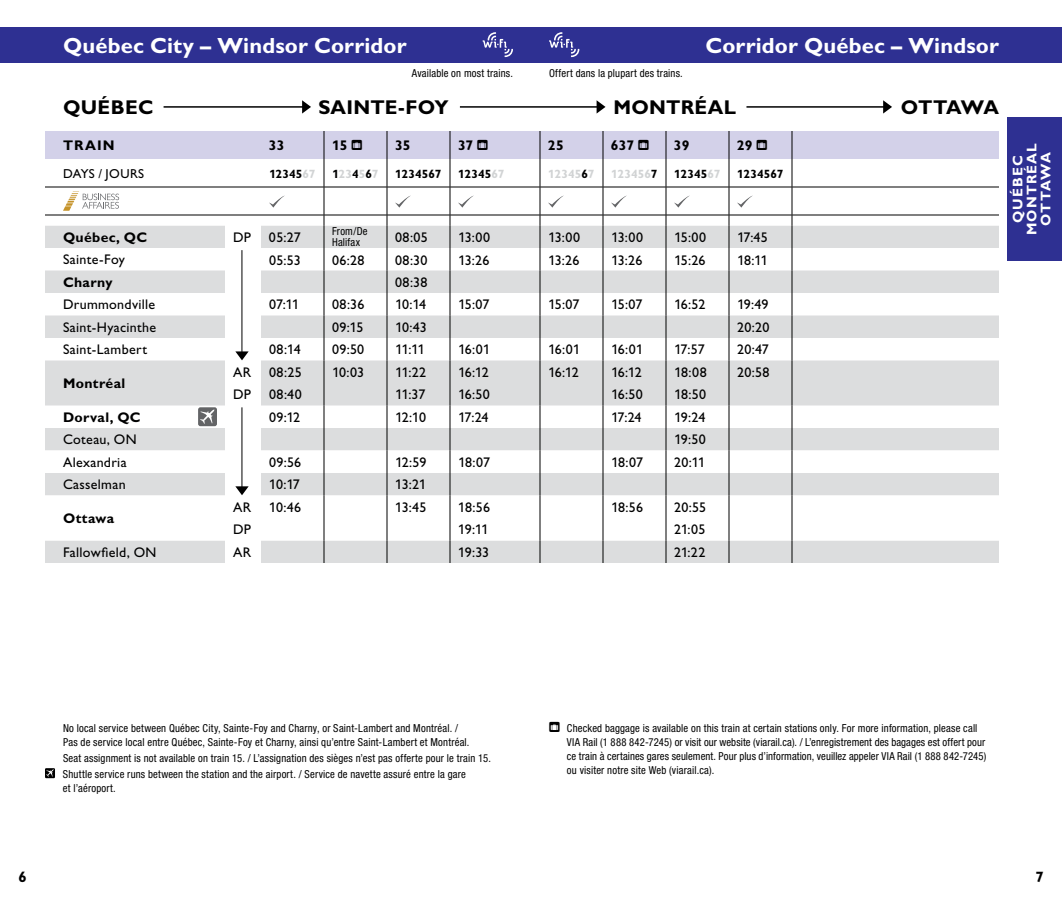
<style>
.page{position:relative;width:1062px;height:900px;background:#fff}
.page>*{position:absolute;margin:0;border:0;box-sizing:border-box;transform-origin:0 0}
.t1{font:700 22px "VIA Gill Sans";letter-spacing:.005em;color:#fff}
.t2{font:700 20px "VIA Gill Sans";letter-spacing:.01em;color:#000}
.t3{font:700 15px "VIA Gill Sans";color:#000}
.t4{font:14px "VIA Gill Sans";letter-spacing:.015em;color:#000}
.t5{font:700 14px "VIA Gill Sans";letter-spacing:.025em;color:#000}
.t6{font:700 14px/14px "VIA Gill Sans";letter-spacing:.08em;color:#fff;text-align:center}
.t7{font:13px "VIA Gill Sans";letter-spacing:.03em;color:#000}
.t8{font:700 12px "VIA Gill Sans";letter-spacing:.005em;color:#000}
.t9{font:700 12px "VIA Gill Sans";letter-spacing:.005em;color:#d1d3d4}
.t10{font:condensed 11px/14px "Helvetica Neue LT Std";letter-spacing:.015em;color:#000}
.s1{font-family:"Viafont Plain";font-weight:400}
.s2{color:#d1d3d4}
.s3{color:#000}
.s4{font-family:"Viafont Plain";font-stretch:normal;font-size:14px}
</style>
<div class="page">
<div style="left:0;top:27px;width:1062px;height:36px;background:#2e3092"></div>
<svg style="left:483px;top:32px;width:30px;height:25px"></svg>
<svg style="left:549px;top:32px;width:30px;height:25px"></svg>
<hr style="left:164px;top:106px;width:145px;height:2px;background:#000">
<svg style="left:302px;top:100px;width:9px;height:14px"></svg>
<hr style="left:460px;top:106px;width:144px;height:2px;background:#000">
<svg style="left:597px;top:100px;width:9px;height:14px"></svg>
<hr style="left:746px;top:106px;width:144px;height:2px;background:#000">
<svg style="left:883px;top:100px;width:9px;height:14px"></svg>
<svg style="left:45px;top:768px;width:10px;height:10px"></svg>
<svg style="left:46px;top:769px;width:8px;height:8px"></svg>
<div style="left:1008px;top:117px;width:54px;height:144px;background:#2e3092"></div>
<svg style="left:45px;top:131px;width:954px;height:432px"></svg>
<h1 class="t1" style="left:63px;top:32px;width:345px">Québec City – Windsor Corridor</h1>
<h1 class="t1" style="left:706px;top:32px;width:295px">Corridor Québec – Windsor</h1>
<p class="t10" style="left:412px;top:66px;width:103px">Available on most trains.</p>
<p class="t10" style="left:549px;top:66px;width:135px">Offert dans la plupart des trains.</p>
<h2 class="t2" style="left:63px;top:95px;width:92px">QUÉBEC</h2>
<h2 class="t2" style="left:318px;top:95px;width:132px">SAINTE-FOY</h2>
<h2 class="t2" style="left:613px;top:95px;width:124px">MONTRÉAL</h2>
<h2 class="t2" style="left:901px;top:95px;width:100px">OTTAWA</h2>
<p class="t5" style="left:63px;top:137px;width:53px">TRAIN</p>
<p class="t5" style="left:269px;top:137px;width:17px">33</p>
<p class="t5" style="left:332px;top:137px;width:32px">15 <span class="s1">7</span></p>
<p class="t5" style="left:395px;top:137px;width:17px">35</p>
<p class="t5" style="left:458px;top:137px;width:32px">37 <span class="s1">7</span></p>
<p class="t5" style="left:548px;top:137px;width:17px">25</p>
<p class="t5" style="left:611px;top:137px;width:39px">637 <span class="s1">7</span></p>
<p class="t5" style="left:674px;top:137px;width:17px">39</p>
<p class="t5" style="left:737px;top:137px;width:32px">29 <span class="s1">7</span></p>
<p class="t7" style="left:63px;top:166px;width:83px">DAYS / JOURS</p>
<p class="t8" style="left:269px;top:166px;width:48px">12345<span class="s2">67</span></p>
<p class="t9" style="left:332px;top:166px;width:48px"><span class="s3">1</span>23<span class="s3">4</span>5<span class="s3">6</span>7</p>
<p class="t8" style="left:395px;top:166px;width:48px">1234567</p>
<p class="t8" style="left:458px;top:166px;width:48px">12345<span class="s2">67</span></p>
<p class="t9" style="left:548px;top:166px;width:48px">12345<span class="s3">6</span>7</p>
<p class="t9" style="left:611px;top:166px;width:48px">123456<span class="s3">7</span></p>
<p class="t8" style="left:674px;top:166px;width:48px">12345<span class="s2">67</span></p>
<p class="t8" style="left:737px;top:166px;width:48px">1234567</p>
<p class="t5" style="left:63px;top:229px;width:86px">Québec, QC</p>
<p class="t4" style="left:233px;top:229px;width:20px">DP</p>
<p class="t4" style="left:269px;top:229px;width:33px">05:27</p>
<p class="t10" style="left:332px;top:226px;width:37px;line-height:11px">From/De<br>Halifax</p>
<p class="t4" style="left:395px;top:229px;width:34px">08:05</p>
<p class="t4" style="left:458px;top:229px;width:34px">13:00</p>
<p class="t4" style="left:548px;top:229px;width:34px">13:00</p>
<p class="t4" style="left:611px;top:229px;width:34px">13:00</p>
<p class="t4" style="left:674px;top:229px;width:34px">15:00</p>
<p class="t4" style="left:737px;top:229px;width:32px">17:45</p>
<p class="t4" style="left:63px;top:252px;width:63px">Sainte-Foy</p>
<p class="t4" style="left:269px;top:252px;width:33px">05:53</p>
<p class="t4" style="left:332px;top:252px;width:34px">06:28</p>
<p class="t4" style="left:395px;top:252px;width:34px">08:30</p>
<p class="t4" style="left:458px;top:252px;width:33px">13:26</p>
<p class="t4" style="left:548px;top:252px;width:33px">13:26</p>
<p class="t4" style="left:611px;top:252px;width:33px">13:26</p>
<p class="t4" style="left:674px;top:252px;width:33px">15:26</p>
<p class="t4" style="left:737px;top:252px;width:32px">18:11</p>
<p class="t5" style="left:63px;top:274px;width:51px">Charny</p>
<p class="t4" style="left:395px;top:274px;width:34px">08:38</p>
<p class="t4" style="left:63px;top:297px;width:94px">Drummondville</p>
<p class="t4" style="left:269px;top:297px;width:31px">07:11</p>
<p class="t4" style="left:332px;top:297px;width:34px">08:36</p>
<p class="t4" style="left:395px;top:297px;width:33px">10:14</p>
<p class="t4" style="left:458px;top:297px;width:33px">15:07</p>
<p class="t4" style="left:548px;top:297px;width:33px">15:07</p>
<p class="t4" style="left:611px;top:297px;width:33px">15:07</p>
<p class="t4" style="left:674px;top:297px;width:33px">16:52</p>
<p class="t4" style="left:737px;top:297px;width:33px">19:49</p>
<p class="t4" style="left:63px;top:319px;width:95px">Saint-Hyacinthe</p>
<p class="t4" style="left:332px;top:319px;width:33px">09:15</p>
<p class="t4" style="left:395px;top:319px;width:33px">10:43</p>
<p class="t4" style="left:737px;top:319px;width:34px">20:20</p>
<p class="t4" style="left:63px;top:342px;width:85px">Saint-Lambert</p>
<p class="t4" style="left:269px;top:342px;width:33px">08:14</p>
<p class="t4" style="left:332px;top:342px;width:34px">09:50</p>
<p class="t4" style="left:395px;top:342px;width:31px">11:11</p>
<p class="t4" style="left:458px;top:342px;width:33px">16:01</p>
<p class="t4" style="left:548px;top:342px;width:33px">16:01</p>
<p class="t4" style="left:611px;top:342px;width:33px">16:01</p>
<p class="t4" style="left:674px;top:342px;width:32px">17:57</p>
<p class="t4" style="left:737px;top:342px;width:33px">20:47</p>
<p class="t5" style="left:63px;top:375px;width:64px">Montréal</p>
<p class="t4" style="left:233px;top:364px;width:20px">AR</p>
<p class="t4" style="left:269px;top:364px;width:34px">08:25</p>
<p class="t4" style="left:332px;top:364px;width:34px">10:03</p>
<p class="t4" style="left:395px;top:364px;width:33px">11:22</p>
<p class="t4" style="left:458px;top:364px;width:32px">16:12</p>
<p class="t4" style="left:548px;top:364px;width:32px">16:12</p>
<p class="t4" style="left:611px;top:364px;width:32px">16:12</p>
<p class="t4" style="left:674px;top:364px;width:34px">18:08</p>
<p class="t4" style="left:737px;top:364px;width:34px">20:58</p>
<p class="t4" style="left:233px;top:387px;width:20px">DP</p>
<p class="t4" style="left:269px;top:387px;width:34px">08:40</p>
<p class="t4" style="left:395px;top:387px;width:32px">11:37</p>
<p class="t4" style="left:458px;top:387px;width:33px">16:50</p>
<p class="t4" style="left:611px;top:387px;width:33px">16:50</p>
<p class="t4" style="left:674px;top:387px;width:34px">18:50</p>
<p class="t5" style="left:63px;top:409px;width:79px">Dorval, QC</p>
<p class="t4" style="left:269px;top:409px;width:33px">09:12</p>
<p class="t4" style="left:395px;top:409px;width:33px">12:10</p>
<p class="t4" style="left:458px;top:409px;width:32px">17:24</p>
<p class="t4" style="left:611px;top:409px;width:32px">17:24</p>
<p class="t4" style="left:674px;top:409px;width:33px">19:24</p>
<p class="t4" style="left:63px;top:432px;width:75px">Coteau, ON</p>
<p class="t4" style="left:674px;top:432px;width:33px">19:50</p>
<p class="t4" style="left:63px;top:454px;width:65px">Alexandria</p>
<p class="t4" style="left:269px;top:454px;width:34px">09:56</p>
<p class="t4" style="left:395px;top:454px;width:33px">12:59</p>
<p class="t4" style="left:458px;top:454px;width:34px">18:07</p>
<p class="t4" style="left:611px;top:454px;width:34px">18:07</p>
<p class="t4" style="left:674px;top:454px;width:32px">20:11</p>
<p class="t4" style="left:63px;top:477px;width:64px">Casselman</p>
<p class="t4" style="left:269px;top:477px;width:32px">10:17</p>
<p class="t4" style="left:395px;top:477px;width:32px">13:21</p>
<p class="t5" style="left:63px;top:510px;width:53px">Ottawa</p>
<p class="t4" style="left:233px;top:499px;width:20px">AR</p>
<p class="t4" style="left:269px;top:499px;width:34px">10:46</p>
<p class="t4" style="left:395px;top:499px;width:33px">13:45</p>
<p class="t4" style="left:458px;top:499px;width:34px">18:56</p>
<p class="t4" style="left:611px;top:499px;width:34px">18:56</p>
<p class="t4" style="left:674px;top:499px;width:34px">20:55</p>
<p class="t4" style="left:233px;top:522px;width:20px">DP</p>
<p class="t4" style="left:458px;top:522px;width:32px">19:11</p>
<p class="t4" style="left:674px;top:522px;width:33px">21:05</p>
<p class="t4" style="left:63px;top:544px;width:95px">Fallowfield, ON</p>
<p class="t4" style="left:233px;top:544px;width:20px">AR</p>
<p class="t4" style="left:458px;top:544px;width:33px">19:33</p>
<p class="t4" style="left:674px;top:544px;width:33px">21:22</p>
<p class="t6" style="left:1011px;top:235px;width:94px;rotate:-90deg">QUÉBEC<br>MONTRÉAL<br>OTTAWA</p>
<p class="t10" style="left:63px;top:721px;width:408px">No local service between Québec City, Sainte-Foy and Charny, or Saint-Lambert and Montréal. /<br>Pas de service local entre Québec, Sainte-Foy et Charny, ainsi qu’entre Saint-Lambert et Montréal.</p>
<p class="t10" style="left:63px;top:750px;width:429px;line-height:16px">Seat assignment is not available on train 15. / L’assignation des sièges n’est pas offerte pour le train 15.<br>Shuttle service runs between the station and the airport. / Service de navette assuré entre la gare</p>
<p class="t10" style="left:63px;top:781px;width:54px">et l’aéroport.</p>
<p class="t10" style="left:567px;top:721px;width:421px;text-indent:-18px"><span class="s4">7</span> Checked baggage is available on this train at certain stations only. For more information, please call VIA Rail (1 888 842-7245) or visit our website (viarail.ca). / L’enregistrement des bagages est offert pour ce train à certaines gares seulement. Pour plus d’information, veuillez appeler VIA Rail (1 888 842-7245) ou visiter notre site Web (viarail.ca).</p>
<h3 class="t3" style="left:18px;top:868px;width:10px">6</h3>
<h3 class="t3" style="left:1035px;top:868px;width:10px">7</h3>
</div>
